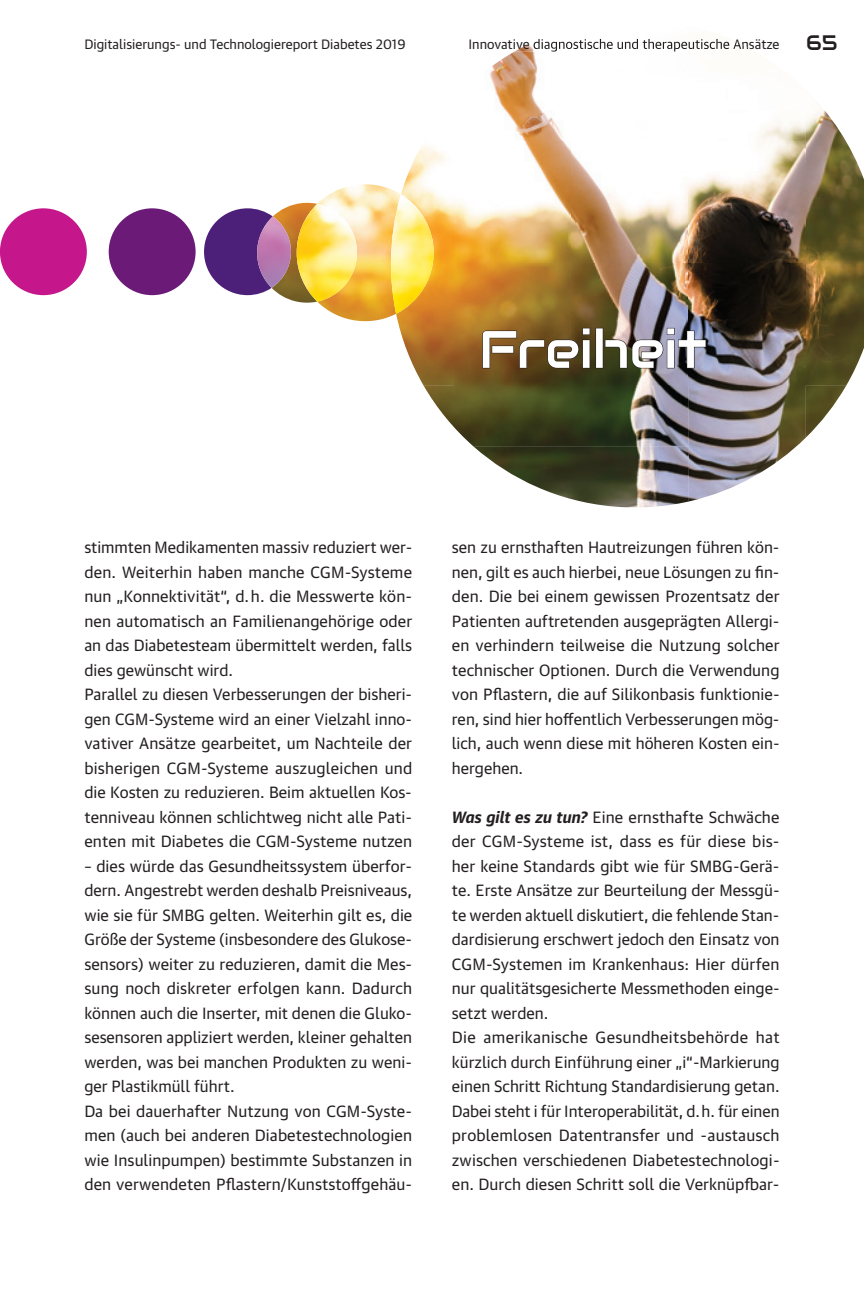
<style>
.page{position:relative;width:864px;height:1290px;background:#fff}
.page>*{position:absolute;margin:0;border:0;box-sizing:border-box;transform-origin:0 0}
.t1{font:52.5px "Audiowide";color:#fff}
.t2{font:21px "Audiowide";color:#231f20}
.t3{font:15.75px/24.5px "Guardian Text Sans";color:#231f20}
.t4{font:13.12px "Guardian Text Sans";color:#231f20}
.s1{font-weight:700;font-style:italic}
</style>
<div class="page">
<img style="left:454px;top:52px;width:117px;height:333px">
<img style="left:571px;top:152px;width:117px;height:233px">
<img style="left:688px;top:122px;width:117px;height:379px">
<img style="left:396px;top:146px;width:58px;height:239px">
<img style="left:805px;top:105px;width:58px;height:281px">
<img style="left:423px;top:385px;width:265px;height:62px">
<img style="left:805px;top:385px;width:40px;height:53px">
<img style="left:473px;top:446px;width:160px;height:61px">
<img style="left:514px;top:39px;width:237px;height:13px">
<img style="left:391px;top:247px;width:42px;height:67px">
<img style="left:273px;top:203px;width:34px;height:99px">
<img style="left:296px;top:253px;width:61px;height:49px">
<div style="left:0;top:208px;width:87px;height:87px;background:#c5168c;border-radius:50%"></div>
<div style="left:109px;top:208px;width:86px;height:87px;background:#6b1a78;border-radius:50%"></div>
<svg style="left:204px;top:208px;width:69px;height:87px"></svg>
<img style="left:257px;top:216px;width:34px;height:72px">
<svg style="left:481px;top:327px;width:225px;height:42px;background:#645540"></svg>
<p class="t4" style="left:84px;top:34px;width:322px">Digitalisierungs- und Technologiereport Diabetes 2019</p>
<h2 class="t2" style="left:805px;top:29px;width:33px">65</h2>
<h1 class="t1" style="left:479px;top:316px;width:229px">Freiheit</h1>
<p class="t3" style="left:84px;top:533px;width:329px">stimmten Medikamenten massiv reduziert wer&shy;den. Weiterhin haben manche CGM-Systeme nun „Konnektivität“, d. h. die Messwerte kön&shy;nen automatisch an Familienangehörige oder an das Diabetesteam übermittelt werden, falls dies gewünscht wird.<br>Parallel zu diesen Verbesserungen der bisheri&shy;gen CGM-Systeme wird an einer Vielzahl inno&shy;vativer Ansätze gearbeitet, um Nachteile der bisherigen CGM-Systeme auszugleichen und die Kosten zu reduzieren. Beim aktuellen Kos&shy;tenniveau können schlichtweg nicht alle Pati&shy;enten mit Diabetes die CGM-Systeme nutzen</p>
<p class="t3" style="left:84px;top:852px;width:329px">– dies würde das Gesundheitssystem überfor&shy;dern. Angestrebt werden deshalb Preisniveaus, wie sie für SMBG gelten. Weiterhin gilt es, die Größe der Systeme (insbesondere des Glukose&shy;sensors) weiter zu reduzieren, damit die Mes&shy;sung noch diskreter erfolgen kann. Dadurch können auch die Inserter, mit denen die Gluko&shy;sesensoren appliziert werden, kleiner gehalten werden, was bei manchen Produkten zu weni&shy;ger Plastikmüll führt.<br>Da bei dauerhafter Nutzung von CGM-Syste&shy;men (auch bei anderen Diabetestechnologien wie Insulinpumpen) bestimmte Substanzen in den verwendeten Pflastern/Kunststoffgehäu-</p>
<p class="t3" style="left:451px;top:533px;width:329px;text-align:justify">sen zu ernsthaften Hautreizungen führen kön&shy;nen, gilt es auch hierbei, neue Lösungen zu fin&shy;den. Die bei einem gewissen Prozentsatz der Patienten auftretenden ausgeprägten Allergi&shy;en verhindern teilweise die Nutzung solcher technischer Optionen. Durch die Verwendung von Pflastern, die auf Silikonbasis funktionie&shy;ren, sind hier hoffentlich Verbesserungen mög&shy;lich, auch wenn diese mit höheren Kosten ein&shy;hergehen.</p>
<p class="t3" style="left:451px;top:803px;width:329px"><span class="s1">Was gilt es zu tun?</span> Eine ernsthafte Schwäche der CGM-Systeme ist, dass es für diese bis&shy;her keine Standards gibt wie für SMBG-Gerä&shy;te. Erste Ansätze zur Beurteilung der Messgü&shy;te werden aktuell diskutiert, die fehlende Stan&shy;dardisierung erschwert jedoch den Einsatz von CGM-Systemen im Krankenhaus: Hier dürfen nur qualitätsgesicherte Messmethoden einge&shy;setzt werden.<br>Die amerikanische Gesundheitsbehörde hat kürzlich durch Einführung einer „i“-Markierung einen Schritt Richtung Standardisierung getan.<br>Dabei steht i für Interoperabilität, d. h. für einen problemlosen Datentransfer und -austausch zwischen verschiedenen Diabetestechnologi&shy;en. Durch diesen Schritt soll die Verknüpfbar-</p>
</div>
